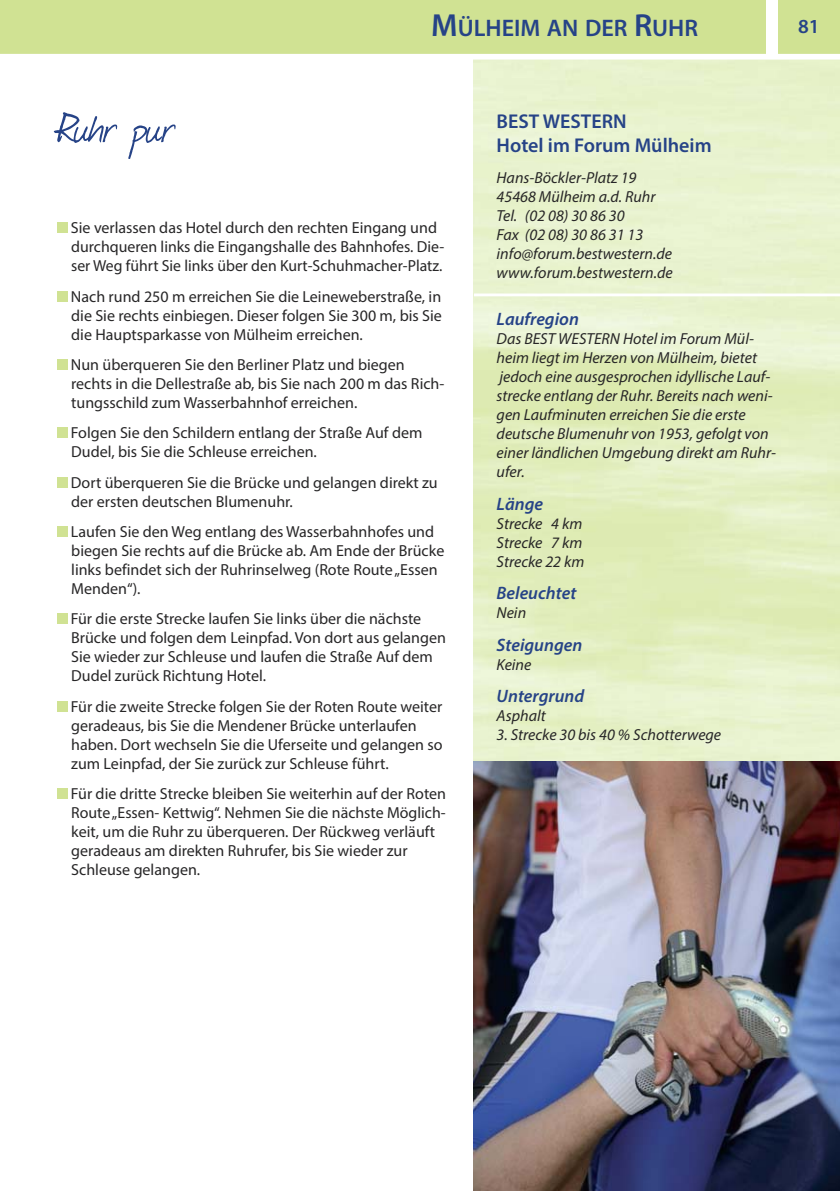
<style>
.page{position:relative;width:840px;height:1191px;background:#fff}
.page>*{position:absolute;margin:0;border:0;box-sizing:border-box;transform-origin:0 0}
.t1{font:50px "Journal";color:#264387}
.t2{font:600 24px "Myriad Pro";color:#264387}
.t3{font:600 20px/24px "Myriad Pro";color:#264387}
.t4{font:italic 600 18px "Myriad Pro";color:#264387}
.t5{font:16px/19px "Myriad Pro";color:#272627}
.t6{font:italic 16px/19px "Myriad Pro";color:#272627}
.s1{font-size:32px}
</style>
<div class="page">
<div style="left:0;top:0;width:839px;height:57px;background:#d0e293"></div>
<div style="left:765px;top:0;width:12px;height:57px;background:#fff"></div>
<img style="left:473px;top:761px;width:366px;height:430px">
<div style="left:57px;top:788px;width:10px;height:11px;background:#d0e293"></div>
<div style="left:57px;top:701px;width:10px;height:10px;background:#d0e293"></div>
<div style="left:57px;top:613px;width:10px;height:11px;background:#d0e293"></div>
<div style="left:57px;top:526px;width:10px;height:11px;background:#d0e293"></div>
<div style="left:57px;top:477px;width:10px;height:10px;background:#d0e293"></div>
<div style="left:57px;top:427px;width:10px;height:11px;background:#d0e293"></div>
<div style="left:57px;top:359px;width:10px;height:11px;background:#d0e293"></div>
<div style="left:57px;top:291px;width:10px;height:10px;background:#d0e293"></div>
<div style="left:57px;top:222px;width:10px;height:11px;background:#d0e293"></div>
<div style="left:0;top:54px;width:839px;height:6px;background:#fff"></div>
<h2 class="t2" style="left:431px;top:19px;width:268px"><span class="s1">M</span>ÜLHEIM AN DER <span class="s1">R</span>UHR</h2>
<p class="t3" style="left:797px;top:16px;width:23px">81</p>
<h1 class="t1" style="left:57px;top:95px;width:119px">Ruhr pur</h1>
<p class="t5" style="left:71px;top:220px;width:375px">Sie verlassen das Hotel durch den rechten Eingang und durchqueren links die Eingangshalle des Bahnhofes. Die&shy;ser Weg führt Sie links über den Kurt-Schuhmacher-Platz.</p>
<p class="t5" style="left:71px;top:288px;width:372px;text-align:justify">Nach rund 250 m erreichen Sie die Leineweberstraße, in die Sie rechts einbiegen. Dieser folgen Sie 300 m, bis Sie die Hauptsparkasse von Mülheim erreichen.</p>
<p class="t5" style="left:71px;top:356px;width:375px">Nun überqueren Sie den Berliner Platz und biegen rechts in die Dellestraße ab, bis Sie nach 200 m das Rich&shy;tungsschild zum Wasserbahnhof erreichen.</p>
<p class="t5" style="left:71px;top:425px;width:353px">Folgen Sie den Schildern entlang der Straße Auf dem<br>Dudel, bis Sie die Schleuse erreichen.</p>
<p class="t5" style="left:71px;top:474px;width:368px">Dort überqueren Sie die Brücke und gelangen direkt zu der ersten deutschen Blumenuhr.</p>
<p class="t5" style="left:71px;top:523px;width:375px">Laufen Sie den Weg entlang des Wasserbahnhofes und biegen Sie rechts auf die Brücke ab. Am Ende der Brücke links befindet sich der Ruhrinselweg (Rote Route „Essen Menden“).</p>
<p class="t5" style="left:71px;top:611px;width:376px">Für die erste Strecke laufen Sie links über die nächste Brücke und folgen dem Leinpfad. Von dort aus gelangen Sie wieder zur Schleuse und laufen die Straße Auf dem Dudel zurück Richtung Hotel.</p>
<p class="t5" style="left:71px;top:698px;width:373px">Für die zweite Strecke folgen Sie der Roten Route weiter geradeaus, bis Sie die Mendener Brücke unterlaufen haben. Dort wechseln Sie die Uferseite und gelangen so zum Leinpfad, der Sie zurück zur Schleuse führt.</p>
<p class="t5" style="left:71px;top:785px;width:376px">Für die dritte Strecke bleiben Sie weiterhin auf der Roten Route „Essen- Kettwig“. Nehmen Sie die nächste Möglich&shy;keit, um die Ruhr zu überqueren. Der Rückweg verläuft geradeaus am direkten Ruhrufer, bis Sie wieder zur Schleuse gelangen.</p>
<p class="t3" style="left:496px;top:111px;width:216px">BEST WESTERN<br>Hotel im Forum Mülheim</p>
<p class="t6" style="left:496px;top:169px;width:177px">Hans-Böckler-Platz 19<br>45468 Mülheim a.d. Ruhr<br>Tel. (02 08) 30 86 30<br>Fax (02 08) 30 86 31 13 info@forum.bestwestern.de www.forum.bestwestern.de</p>
<p class="t4" style="left:496px;top:313px;width:84px">Laufregion</p>
<p class="t6" style="left:496px;top:331px;width:281px">Das BEST WESTERN Hotel im Forum Mül&shy;heim liegt im Herzen von Mülheim, bietet jedoch eine ausgesprochen idyllische Lauf&shy;strecke entlang der Ruhr. Bereits nach weni&shy;gen Laufminuten erreichen Sie die erste deutsche Blumenuhr von 1953, gefolgt von einer ländlichen Umgebung direkt am Ruhr&shy;ufer.</p>
<p class="t4" style="left:496px;top:497px;width:48px">Länge</p>
<p class="t6" style="left:496px;top:515px;width:89px">Strecke 4 km<br>Strecke 7 km<br>Strecke 22 km</p>
<p class="t4" style="left:496px;top:586px;width:81px">Beleuchtet</p>
<p class="t6" style="left:496px;top:604px;width:31px">Nein</p>
<p class="t4" style="left:496px;top:638px;width:87px">Steigungen</p>
<p class="t6" style="left:496px;top:656px;width:36px">Keine</p>
<p class="t4" style="left:496px;top:689px;width:89px">Untergrund</p>
<p class="t6" style="left:496px;top:707px;width:51px">Asphalt</p>
<p class="t6" style="left:496px;top:726px;width:226px">3. Strecke 30 bis 40 % Schotterwege</p>
</div>
